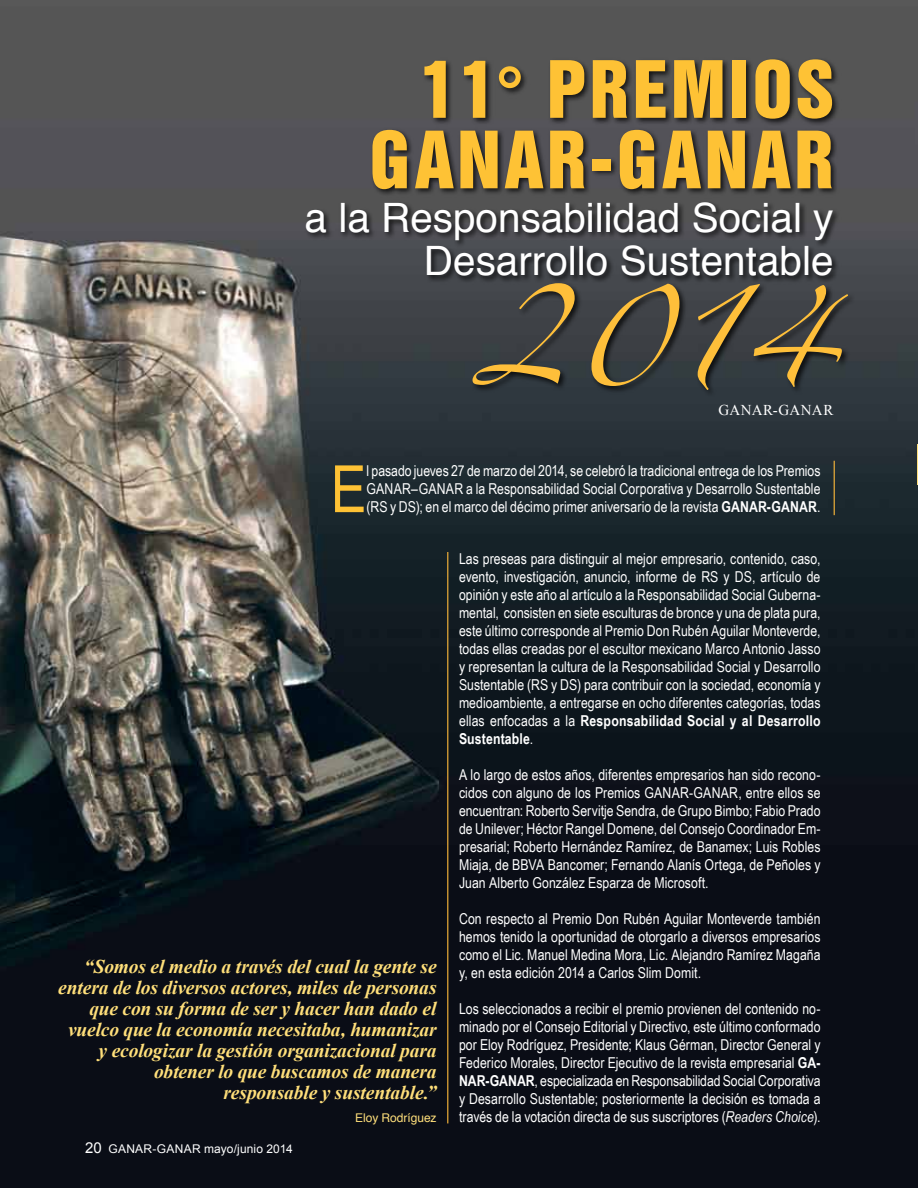
<style>
.page{position:relative;width:918px;height:1188px;background:#fff}
.page>*{position:absolute;margin:0;border:0;box-sizing:border-box;transform-origin:0 0}
.t1{font:90px "Zapfino";color:#febf3a}
.t2{font:72px/70.5px "Swiss 921 BT Regular A";letter-spacing:.05em;color:#fec235;text-align:right}
.t3{font:65.25px "Arial Narrow";color:#fec235}
.t4{font:40.5px/43.5px "Helvetica";color:#fff;text-align:right}
.t5{font:italic 700 19.5px/21px "Times New Roman";letter-spacing:-.01em;color:#ffdf7a;text-align:right}
.t6{font:15px/18px "Arial Narrow";letter-spacing:.005em;color:#fff;text-align:justify}
.t7{font:15px "Times New Roman";letter-spacing:.025em;color:#fff}
.t8{font:12px "Arial";letter-spacing:.015em;color:#fff}
.t9{font:12px "Helvetica";color:#ffdf7b}
.s1{font-weight:700}
.s2{font-size:15px}
.s3{font-style:italic}
</style>
<div class="page">
<img style="left:0;top:0;width:918px;height:1188px">
<div style="left:304px;top:57px;width:552px;height:341px;background:#000;opacity:.75"></div>
<hr style="left:834px;top:461px;width:1px;height:54px;background:#fdb93a">
<hr style="left:447px;top:552px;width:1px;height:571px;background:#fdb93a">
<hr style="left:917px;top:444px;width:1px;height:41px;background:#ffdf7a">
<h2 class="t2" style="left:370px;top:53px;width:465px">11° PREMIOS<br>GANAR-GANAR</h2>
<h3 class="t4" style="left:305px;top:197px;width:531px">a la Responsabilidad Social y<br>Desarrollo Sustentable</h3>
<h1 class="t1" style="left:472px;top:300px;width:363px">2014</h1>
<p class="t7" style="left:718px;top:400px;width:116px">GANAR-GANAR</p>
<h3 class="t3" style="left:331px;top:441px;width:37px">E</h3>
<p class="t6" style="left:367px;top:461px;width:456px">l pasado jueves 27 de marzo del 2014, se celebró la tradicional entrega de los Premios GANAR–GANAR a la Responsabilidad Social Corporativa y Desarrollo Sustentable (RS y DS); en el marco del décimo primer aniversario de la revista <span class="s1">GANAR-GANAR</span>.</p>
<p class="t5" style="left:58px;top:956px;width:380px">“Somos el medio a través del cual la gente se entera de los diversos actores, miles de personas que con su forma de ser y hacer han dado el vuelco que la economía necesitaba, humanizar y ecologizar la gestión organizacional para obtener lo que buscamos de manera responsable y sustentable.”</p>
<p class="t9" style="left:355px;top:1108px;width:83px">Eloy Rodríguez</p>
<p class="t8" style="left:85px;top:1141px;width:209px"><span class="s2">20</span> GANAR-GANAR mayo/junio 2014</p>
<p class="t6" style="left:459px;top:549px;width:363px">Las preseas para distinguir al mejor empresario, contenido, caso, evento, investigación, anuncio, informe de RS y DS, artículo de opinión y este año al artículo a la Responsabilidad Social Guberna&shy;mental, consisten en siete esculturas de bronce y una de plata pura, este último corresponde al Premio Don Rubén Aguilar Monteverde, todas ellas creadas por el escultor mexicano Marco Antonio Jasso y representan la cultura de la Responsabilidad Social y Desarrollo Sustentable (RS y DS) para contribuir con la sociedad, economía y medioambiente, a entregarse en ocho diferentes categorías, todas ellas enfocadas a la <span class="s1">Responsabilidad Social y al Desarrollo Sustentable</span>.</p>
<p class="t6" style="left:459px;top:765px;width:363px">A lo largo de estos años, diferentes empresarios han sido recono&shy;cidos con alguno de los Premios GANAR-GANAR, entre ellos se encuentran: Roberto Servitje Sendra, de Grupo Bimbo; Fabio Prado de Unilever; Héctor Rangel Domene, del Consejo Coordinador Em&shy;presarial; Roberto Hernández Ramírez, de Banamex; Luis Robles Miaja, de BBVA Bancomer; Fernando Alanís Ortega, de Peñoles y Juan Alberto González Esparza de Microsoft.</p>
<p class="t6" style="left:459px;top:909px;width:363px">Con respecto al Premio Don Rubén Aguilar Monteverde también hemos tenido la oportunidad de otorgarlo a diversos empresarios como el Lic. Manuel Medina Mora, Lic. Alejandro Ramírez Magaña y, en esta edición 2014 a Carlos Slim Domit.</p>
<p class="t6" style="left:459px;top:999px;width:363px">Los seleccionados a recibir el premio provienen del contenido no&shy;minado por el Consejo Editorial y Directivo, este último conformado por Eloy Rodríguez, Presidente; Klaus Gérman, Director General y Federico Morales, Director Ejecutivo de la revista empresarial <span class="s1">GA-NAR-GANAR</span>, especializada en Responsabilidad Social Corporativa y Desarrollo Sustentable; posteriormente la decisión es tomada a través de la votación directa de sus suscriptores (<span class="s3">Readers Choice</span>).</p>
</div>
